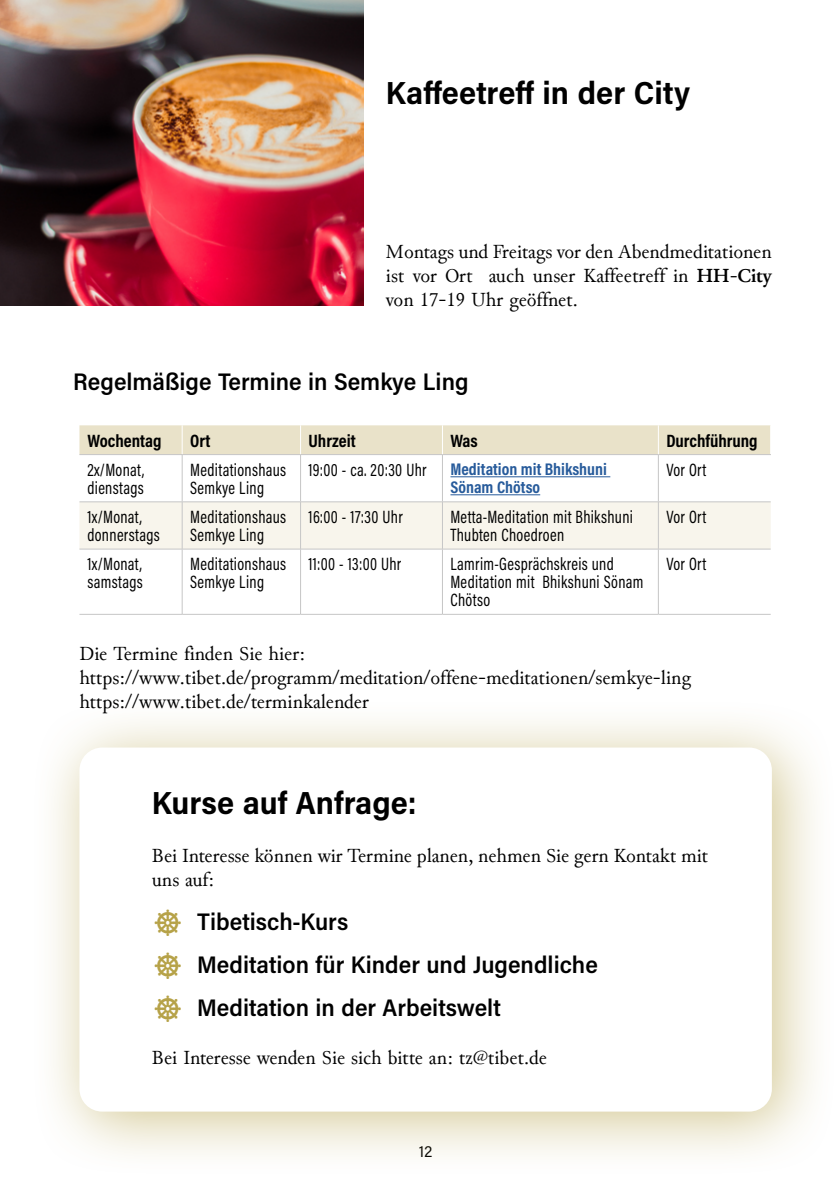
<style>
.page{position:relative;width:840px;height:1191px;background:#fff}
.page>*{position:absolute;margin:0;border:0;box-sizing:border-box;transform-origin:0 0}
.t1{font:700 32px "Acumin Pro Semi Cond";color:#000}
.t2{font:600 24px/43.2px "Acumin Pro Semi Cond";color:#000}
.t3{font:20px/24px "Junicode";color:#000}
.t4{font:18px/18px "Acumin Pro Cond";letter-spacing:.02em;color:#000;scale:.9 1}
.t5{font:700 18px "Acumin Pro Cond";color:#000}
.t6{font:700 17px/18px "Acumin Pro Cond";color:#275b9b}
.t7{font:16px "Acumin Pro Semi Cond";color:#000}
.s1{font-weight:700}
</style>
<div class="page">
<div style="left:30px;top:698px;width:806px;height:478px;background:#b6a248;opacity:.6"></div>
<div style="left:79px;top:747px;width:692px;height:364px;background:#fff;border-radius:23px"></div>
<img style="left:0;top:0;width:363px;height:305px">
<div style="left:79px;top:502px;width:691px;height:47px;background:#f8f5ec"></div>
<div style="left:79px;top:425px;width:692px;height:29px;background:#e9e2c9"></div>
<hr style="left:79px;top:454px;width:103px;height:1px;background:#c6c6c6">
<hr style="left:182px;top:454px;width:118px;height:1px;background:#c6c6c6">
<hr style="left:182px;top:455px;width:1px;height:46px;background:#c6c6c6">
<hr style="left:300px;top:454px;width:142px;height:1px;background:#c6c6c6">
<hr style="left:300px;top:455px;width:1px;height:46px;background:#c6c6c6">
<hr style="left:442px;top:454px;width:216px;height:1px;background:#c6c6c6">
<hr style="left:442px;top:455px;width:1px;height:46px;background:#c6c6c6">
<hr style="left:658px;top:454px;width:112px;height:1px;background:#c6c6c6">
<hr style="left:657px;top:455px;width:1px;height:46px;background:#c6c6c6">
<hr style="left:182px;top:502px;width:1px;height:47px;background:#c6c6c6">
<hr style="left:300px;top:502px;width:1px;height:47px;background:#c6c6c6">
<hr style="left:442px;top:502px;width:1px;height:47px;background:#c6c6c6">
<hr style="left:657px;top:502px;width:1px;height:47px;background:#c6c6c6">
<hr style="left:182px;top:549px;width:1px;height:65px;background:#c6c6c6">
<hr style="left:300px;top:549px;width:1px;height:65px;background:#c6c6c6">
<hr style="left:442px;top:549px;width:1px;height:65px;background:#c6c6c6">
<hr style="left:657px;top:549px;width:1px;height:65px;background:#c6c6c6">
<hr style="left:79px;top:501px;width:103px;height:1px;background:#c6c6c6">
<hr style="left:182px;top:501px;width:118px;height:1px;background:#c6c6c6">
<hr style="left:300px;top:501px;width:142px;height:1px;background:#c6c6c6">
<hr style="left:442px;top:501px;width:216px;height:1px;background:#c6c6c6">
<hr style="left:658px;top:501px;width:112px;height:1px;background:#c6c6c6">
<hr style="left:79px;top:549px;width:103px;height:1px;background:#c6c6c6">
<hr style="left:182px;top:549px;width:118px;height:1px;background:#c6c6c6">
<hr style="left:300px;top:549px;width:142px;height:1px;background:#c6c6c6">
<hr style="left:442px;top:549px;width:216px;height:1px;background:#c6c6c6">
<hr style="left:658px;top:549px;width:112px;height:1px;background:#c6c6c6">
<hr style="left:79px;top:614px;width:103px;height:1px;background:#c6c6c6">
<hr style="left:182px;top:614px;width:118px;height:1px;background:#c6c6c6">
<hr style="left:300px;top:614px;width:142px;height:1px;background:#c6c6c6">
<hr style="left:442px;top:614px;width:216px;height:1px;background:#c6c6c6">
<hr style="left:658px;top:614px;width:112px;height:1px;background:#c6c6c6">
<hr style="left:450px;top:476px;width:160px;height:1px;background:#275b9b">
<hr style="left:450px;top:494px;width:90px;height:1px;background:#275b9b">
<h1 class="t1" style="left:386px;top:71px;width:305px">Kaffeetreff in der City</h1>
<p class="t3" style="left:386px;top:240px;width:387px;text-align:justify">Montags und Freitags vor den Abendmeditationen ist vor Ort auch unser Kaffeetreff in <span class="s1">HH-City </span>von 17-19 Uhr geöffnet.</p>
<p class="t2" style="left:73px;top:359px;width:396px">Regelmäßige Termine in Semkye Ling</p>
<p class="t5" style="left:87px;top:428px;width:76px">Wochentag</p>
<p class="t5" style="left:190px;top:428px;width:22px">Ort</p>
<p class="t5" style="left:308px;top:428px;width:49px">Uhrzeit</p>
<p class="t5" style="left:450px;top:428px;width:29px">Was</p>
<p class="t5" style="left:666px;top:428px;width:93px">Durchführung</p>
<p class="t4" style="left:87px;top:460px;width:64px">2x/Monat, dienstags</p>
<p class="t4" style="left:190px;top:460px;width:108px">Meditationshaus<br>Semkye Ling</p>
<p class="t4" style="left:308px;top:460px;width:133px">19:00 - ca. 20:30 Uhr</p>
<p class="t6" style="left:450px;top:460px;width:158px">Meditation mit Bhikshuni<br>Sönam Chötso</p>
<p class="t4" style="left:666px;top:460px;width:46px">Vor Ort</p>
<p class="t4" style="left:87px;top:507px;width:82px">1x/Monat, donnerstags</p>
<p class="t4" style="left:190px;top:507px;width:108px">Meditationshaus<br>Semkye Ling</p>
<p class="t4" style="left:308px;top:507px;width:106px">16:00 - 17:30 Uhr</p>
<p class="t4" style="left:450px;top:507px;width:204px">Metta-Meditation mit Bhikshuni<br>Thubten Choedroen</p>
<p class="t4" style="left:666px;top:507px;width:46px">Vor Ort</p>
<p class="t4" style="left:87px;top:555px;width:63px">1x/Monat, samstags</p>
<p class="t4" style="left:190px;top:555px;width:108px">Meditationshaus<br>Semkye Ling</p>
<p class="t4" style="left:308px;top:555px;width:105px">11:00 - 13:00 Uhr</p>
<p class="t4" style="left:450px;top:555px;width:216px">Lamrim-Gesprächskreis und<br>Meditation mit Bhikshuni Sönam<br>Chötso</p>
<p class="t4" style="left:666px;top:555px;width:46px">Vor Ort</p>
<p class="t3" style="left:79px;top:641px;width:612px">Die Termine finden Sie hier: https://www.tibet.de/programm/meditation/offene-meditationen/semkye-ling https://www.tibet.de/terminkalender</p>
<h1 class="t1" style="left:152px;top:780px;width:266px">Kurse auf Anfrage:</h1>
<p class="t3" style="left:152px;top:844px;width:557px">Bei Interesse können wir Termine planen, nehmen Sie gern Kontakt mit uns auf:</p>
<p class="t2" style="left:197px;top:898px;width:402px">Tibetisch-Kurs<br>Meditation für Kinder und Jugendliche<br>Meditation in der Arbeitswelt</p>
<p class="t3" style="left:152px;top:1045px;width:396px">Bei Interesse wenden Sie sich bitte an: tz@tibet.de</p>
<p class="t7" style="left:419px;top:1140px;width:14px">12</p>
</div>
